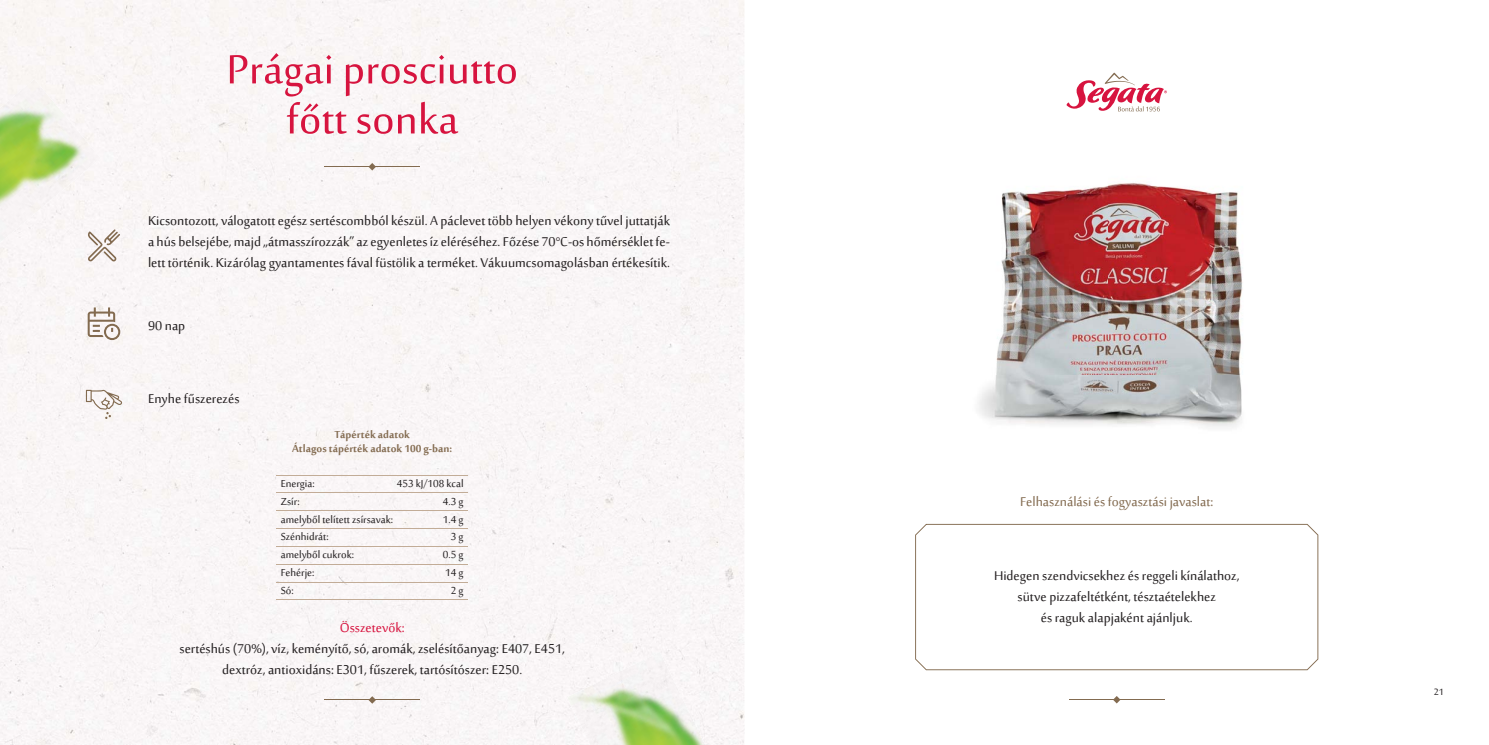
<style>
.page{position:relative;width:1489px;height:745px;background:#fff}
.page>*{position:absolute;margin:0;border:0;box-sizing:border-box;transform-origin:0 0}
.t1{font:56.25px/50px "Sakkal Majalla";color:#d7143f;text-align:center}
.t2{font:17.5px/21px "Sakkal Majalla";color:#231f20;text-align:center}
.t3{font:17.5px "Sakkal Majalla";color:#836b50}
.t4{font:17.5px "Sakkal Majalla";color:#d7143f}
.t5{font:13.88px "Sakkal Majalla";color:#231f20}
.t6{font:700 13.88px/13.9px "Sakkal Majalla";color:#836b50;text-align:center}
.t7{font:12.5px "Sakkal Majalla";color:#231f20}
</style>
<div class="page">
<div style="left:0;top:0;width:744px;height:744px;background:#f9f6f6"></div>
<hr style="left:277px;top:474px;width:191px;height:1px;background:#c2ac97">
<hr style="left:277px;top:492px;width:191px;height:1px;background:#c2ac97">
<hr style="left:277px;top:510px;width:191px;height:1px;background:#c2ac97">
<hr style="left:277px;top:527px;width:191px;height:1px;background:#c2ac97">
<hr style="left:277px;top:545px;width:191px;height:1px;background:#c2ac97">
<hr style="left:277px;top:563px;width:191px;height:1px;background:#c2ac97">
<hr style="left:277px;top:581px;width:191px;height:1px;background:#c2ac97">
<hr style="left:277px;top:599px;width:191px;height:1px;background:#c2ac97">
<img style="left:978px;top:183px;width:265px;height:245px">
<hr style="left:324px;top:699px;width:96px;height:1px;background:#836b50">
<svg style="left:368px;top:695px;width:8px;height:8px"></svg>
<hr style="left:324px;top:166px;width:96px;height:1px;background:#836b50">
<svg style="left:368px;top:163px;width:8px;height:7px"></svg>
<svg style="left:88px;top:229px;width:32px;height:32px"></svg>
<svg style="left:86px;top:389px;width:36px;height:30px"></svg>
<svg style="left:88px;top:307px;width:32px;height:33px"></svg>
<hr style="left:1068px;top:699px;width:96px;height:1px;background:#836b50">
<svg style="left:1113px;top:696px;width:7px;height:7px"></svg>
<svg style="left:915px;top:523px;width:403px;height:146px"></svg>
<svg style="left:1066px;top:73px;width:100px;height:38px"></svg>
<img style="left:0;top:79px;width:101px;height:165px">
<img style="left:567px;top:651px;width:139px;height:93px">
<h1 class="t1" style="left:226px;top:39px;width:293px">Prágai prosciutto főtt sonka</h1>
<p class="t2" style="left:148px;top:208px;width:523px;text-align:justify">Kicsontozott, válogatott egész sertéscombból készül. A páclevet több helyen vékony tűvel juttatják a hús belsejébe, majd „átmasszírozzák” az egyenletes íz eléréséhez. Főzése 70°C-os hőmérséklet fe&shy;lett történik. Kizárólag gyantamentes fával füstölik a terméket. Vákuumcsomagolásban értékesítik.</p>
<p class="t2" style="left:148px;top:313px;width:39px">90 nap</p>
<p class="t2" style="left:148px;top:386px;width:93px">Enyhe fűszerezés</p>
<p class="t6" style="left:292px;top:426px;width:161px">Tápérték adatok<br>Átlagos tápérték adatok 100 g-ban:</p>
<p class="t5" style="left:281px;top:473px;width:36px">Energia:</p>
<p class="t5" style="left:397px;top:473px;width:68px">453 kJ/108 kcal</p>
<p class="t5" style="left:281px;top:491px;width:20px">Zsír:</p>
<p class="t5" style="left:443px;top:491px;width:22px">4.3 g</p>
<p class="t5" style="left:281px;top:509px;width:114px">amelyből telített zsírsavak:</p>
<p class="t5" style="left:443px;top:509px;width:22px">1.4 g</p>
<p class="t5" style="left:281px;top:527px;width:49px">Szénhidrát:</p>
<p class="t5" style="left:451px;top:527px;width:14px">3 g</p>
<p class="t5" style="left:281px;top:545px;width:75px">amelyből cukrok:</p>
<p class="t5" style="left:443px;top:545px;width:22px">0.5 g</p>
<p class="t5" style="left:281px;top:563px;width:35px">Fehérje:</p>
<p class="t5" style="left:445px;top:563px;width:20px">14 g</p>
<p class="t5" style="left:281px;top:581px;width:14px">Só:</p>
<p class="t5" style="left:451px;top:581px;width:14px">2 g</p>
<p class="t4" style="left:340px;top:615px;width:66px">Összetevők:</p>
<p class="t2" style="left:179px;top:636px;width:387px">sertéshús (70%), víz, keményítő, só, aromák, zselésítőanyag: E407, E451, dextróz, antioxidáns: E301, fűszerek, tartósítószer: E250.</p>
<p class="t3" style="left:1019px;top:489px;width:195px">Felhasználási és fogyasztási javaslat:</p>
<p class="t2" style="left:993px;top:563px;width:247px">Hidegen szendvicsekhez és reggeli kínálathoz, sütve pizzafeltétként, tésztaételekhez<br>és raguk alapjaként ajánljuk.</p>
<p class="t7" style="left:1433px;top:683px;width:12px">21</p>
</div>
